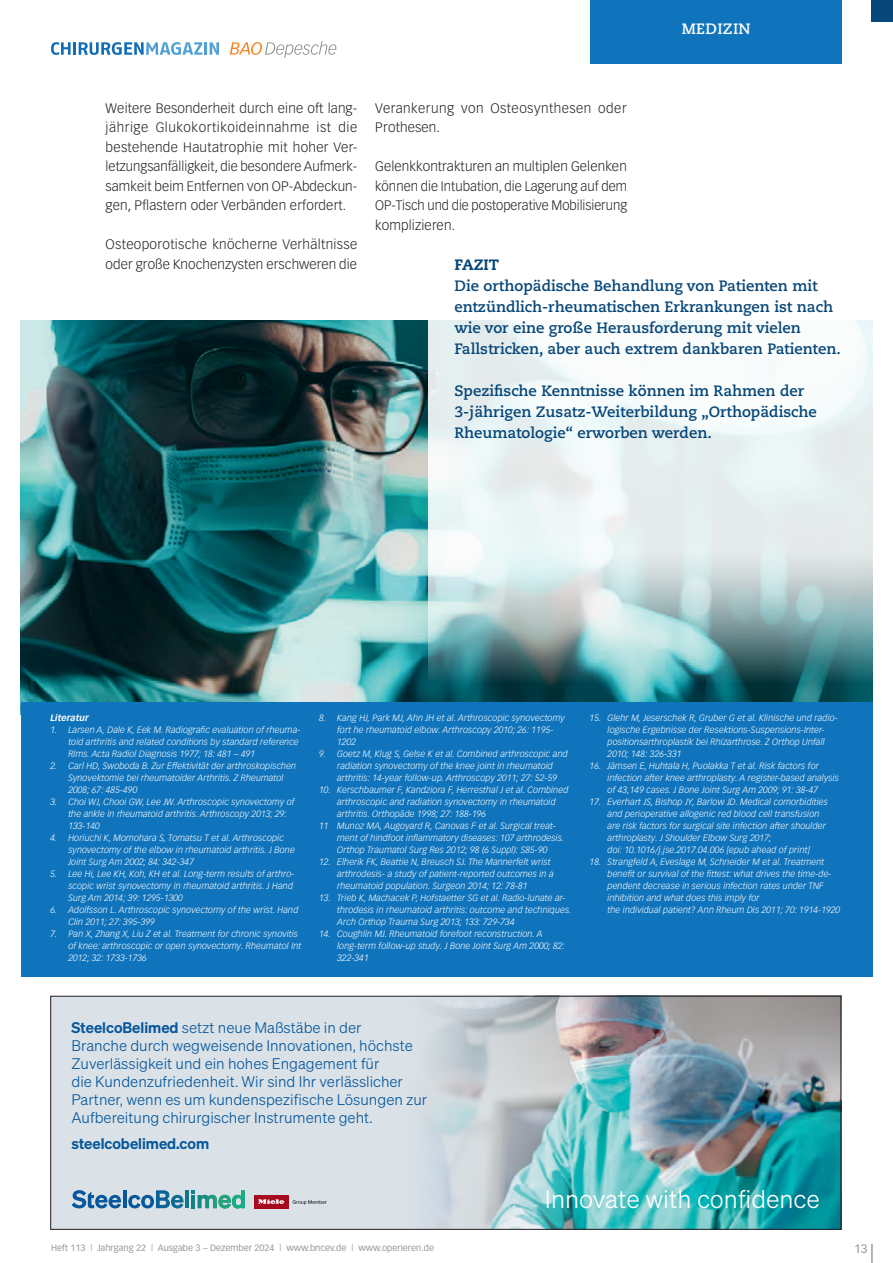
<style>
.page{position:relative;width:893px;height:1263px;background:#fff}
.page>*{position:absolute;margin:0;border:0;box-sizing:border-box;transform-origin:0 0}
.t1{font:24.9px "Sohne Leicht";color:#fff}
.Highlighter{font:700 15px/21px "Caecilia LT Pro 75";color:#064678}
.t2{font:15px/18px "Sohne Leicht";color:#06579c}
.t3{font:600 15px "Sohne";color:#06579c}
.Highlighter-2{font:700 15px "Caecilia LT Pro 75";letter-spacing:.02em;color:#fff}
.Highlighter-3{font:800 15px "Caecilia LT Pro 85";color:#064678}
.copy{font:300 13.5px/19.5px "Vectora LT Pro";letter-spacing:.01em;color:#231f20;text-align:justify}
.copy-2{font:300 13.5px/19.5px "Vectora LT Pro";letter-spacing:.035em;color:#231f20}
.t4{font:12px "Vectora LT Pro";color:#95979a}
.Note{font:italic 300 9px/12px "Vectora LT Pro";letter-spacing:.01em;color:#fff}
.t5{font:9px "Vectora LT Pro";color:#95979a}
.Note-2{font:italic 700 9px "Vectora LT Pro";letter-spacing:.01em;color:#fff}
.s1{font-family:"Sohne";font-weight:600}
.s2{font-weight:300;font-size:9.9px}
</style>
<div class="page">
<svg style="left:872px;top:1244px;width:1px;height:19px"></svg>
<svg style="left:230px;top:41px;width:106px;height:17px"></svg>
<svg style="left:51px;top:42px;width:168px;height:13px"></svg>
<img style="left:21px;top:320px;width:407px;height:382px">
<div style="left:21px;top:702px;width:851px;height:275px;background:#1074bc"></div>
<div style="left:50px;top:996px;width:791px;height:234px;background:#dae2e7"></div>
<img style="left:425px;top:998px;width:414px;height:230px">
<svg style="left:72px;top:1190px;width:49px;height:18px"></svg>
<hr style="left:123px;top:1190px;width:3px;height:18px;background:#06579c">
<div style="left:254px;top:1195px;width:34px;height:13px;background:#a7091e"></div>
<svg style="left:258px;top:1199px;width:26px;height:5px"></svg>
<svg style="left:293px;top:1200px;width:34px;height:4px"></svg>
<svg style="left:128px;top:1190px;width:55px;height:18px"></svg>
<hr style="left:185px;top:1190px;width:4px;height:18px;background:#11778b">
<svg style="left:191px;top:1190px;width:54px;height:18px"></svg>
<div style="left:50px;top:996px;width:791px;height:234px;border:1px solid #231f20"></div>
<svg style="left:428px;top:320px;width:444px;height:382px"></svg>
<div style="left:590px;top:0;width:252px;height:64px;background:#1074bc"></div>
<div style="left:872px;top:0;width:21px;height:21px;background:#064678"></div>
<p class="Highlighter-2" style="left:682px;top:19px;width:70px">MEDIZIN</p>
<p class="copy" style="left:106px;top:98px;width:253px">Weitere Besonderheit durch eine oft lang&shy;jährige Glukokortikoideinnahme ist die bestehende Hautatrophie mit hoher Ver&shy;letzungsanfälligkeit, die besondere Aufmerk&shy;samkeit beim Entfernen von OP-Abdeckun&shy;gen, Pflastern oder Verbänden erfordert.</p>
<p class="copy" style="left:106px;top:234px;width:253px">Osteoporotische knöcherne Verhältnisse oder große Knochenzysten erschweren die</p>
<p class="copy-2" style="left:375px;top:98px;width:253px">Verankerung von Osteosynthesen oder<br>Prothesen.</p>
<p class="copy" style="left:375px;top:156px;width:253px">Gelenkkontrakturen an multiplen Gelenken können die Intubation, die Lagerung auf dem OP-Tisch und die postoperative Mobilisierung komplizieren.</p>
<p class="Highlighter-3" style="left:454px;top:255px;width:46px">FAZIT</p>
<p class="Highlighter" style="left:454px;top:275px;width:388px">Die orthopädische Behandlung von Patienten mit entzündlich-rheumatischen Erkrankungen ist nach wie vor eine große Herausforderung mit vielen Fallstricken, aber auch extrem dankbaren Patienten.</p>
<p class="Highlighter" style="left:454px;top:380px;width:364px">Spezifische Kenntnisse können im Rahmen der<br>3-jährigen Zusatz-Weiterbildung „Orthopädische<br>Rheumatologie“ erworben werden.</p>
<p class="Note-2" style="left:50px;top:713px;width:40px">Literatur</p>
<p class="Note" style="left:68px;top:724px;width:234px;text-indent:-18px">1. Larsen A, Dale K, Eek M. Radiografic evaluation of rheuma&shy;toid arthritis and related conditions by standard reference<br>Rlms. Acta Radiol Diagnosis 1977; 18: 481 – 491</p>
<p class="Note" style="left:68px;top:760px;width:229px;text-indent:-18px">2. Carl HD, Swoboda B. Zur Effektivität der arthroskopischen<br>Synovektomie bei rheumatoider Arthritis. Z Rheumatol<br>2008; 67: 485-490</p>
<p class="Note" style="left:68px;top:796px;width:228px;text-indent:-18px">3. Choi WJ, Chooi GW, Lee JW. Arthroscopic synovectomy of the ankle in rheumatoid arthritis. Arthroscopy 2013; 29:<br>133-140</p>
<p class="Note" style="left:68px;top:832px;width:228px;text-indent:-18px">4. Horiuchi K, Momohara S, Tomatsu T et al. Arthroscopic synovectomy of the elbow in rheumatoid arthritis. J Bone<br>Joint Surg Am 2002; 84: 342-347</p>
<p class="Note" style="left:68px;top:868px;width:228px;text-indent:-18px">5. Lee Hi, Lee KH, Koh, KH et al. Long-term results of arthro&shy;scopic wrist synovectomy in rheumatoid arthritis. J Hand<br>Surg Am 2014; 39: 1295-1300</p>
<p class="Note" style="left:68px;top:904px;width:231px;text-indent:-18px">6. Adolfsson L. Arthroscopic synovectomy of the wrist. Hand<br>Clin 2011; 27: 395-399</p>
<p class="Note" style="left:68px;top:928px;width:235px;text-indent:-18px">7. Pan X, Zhang X, Liu Z et al. Treatment for chronic synovitis of knee: arthroscopic or open synovectomy. Rheumatol Int<br>2012; 32: 1733-1736</p>
<p class="Note" style="left:337px;top:712px;width:229px;text-indent:-18px">8. Kang HJ, Park MJ, Ahn JH et al. Arthroscopic synovectomy fort he rheumatoid elbow. Arthroscopy 2010; 26: 1195-<br>1202</p>
<p class="Note" style="left:337px;top:748px;width:232px;text-indent:-18px">9. Goetz M, Klug S, Gelse K et al. Combined arthroscopic and radiation synovectomy of the knee joint in rheumatoid arthritis: 14-year follow-up. Arthroscopy 2011; 27: 52-59</p>
<p class="Note" style="left:337px;top:784px;width:233px;text-indent:-18px">10. Kerschbaumer F, Kandziora F, Herresthal J et al. Combined arthroscopic and radiation synovectomy in rheumatoid arthritis. Orthopäde 1998; 27: 188-196</p>
<p class="Note" style="left:337px;top:820px;width:228px;text-indent:-18px">11 Munoz MA, Augoyard R, Canovas F et al. Surgical treat&shy;ment of hindfoot inflammatory diseases: 107 arthrodesis.<br>Orthop Traumatol Surg Res 2012; 98 (6 Suppl): S85-90</p>
<p class="Note" style="left:337px;top:856px;width:218px;text-indent:-18px">12. Elherik FK, Beattie N, Breusch SJ. The Mannerfelt wrist arthrodesis- a study of patient-reported outcomes in a rheumatoid population. Surgeon 2014; 12: 78-81</p>
<p class="Note" style="left:337px;top:892px;width:236px;text-indent:-18px">13. Trieb K, Machacek P, Hofstaetter SG et al. Radio-lunate ar&shy;throdesis in rheumatoid arthritis: outcome and techniques.<br>Arch Orthop Trauma Surg 2013; 133: 729-734</p>
<p class="Note" style="left:337px;top:928px;width:229px;text-indent:-18px">14. Coughlin MJ. Rheumatoid forefoot reconstruction. A long-term follow-up study. J Bone Joint Surg Am 2000; 82:<br>322-341</p>
<p class="Note" style="left:608px;top:712px;width:232px;text-indent:-18px">15. Glehr M, Jeserschek R, Gruber G et al. Klinische und radio&shy;logische Ergebnisse der Resektions-Suspensions-Inter&shy;positionsarthroplastik bei Rhizarthrose. Z Orthop Unfall 2010; 148: 326-331</p>
<p class="Note" style="left:608px;top:760px;width:233px;text-indent:-18px">16. Jämsen E, Huhtala H, Puolakka T et al. Risk factors for infection after knee arthroplasty. A register-based analysis of 43,149 cases. J Bone Joint Surg Am 2009; 91: 38-47</p>
<p class="Note" style="left:608px;top:796px;width:222px;text-indent:-18px">17. Everhart JS, Bishop JY, Barlow JD. Medical comorbidities and perioperative allogenic red blood cell transfusion are risk factors for surgical site infection after shoulder arthroplasty. J Shoulder Elbow Surg 2017;<br>doi: 10.1016/j.jse.2017.04.006 [epub ahead of print]</p>
<p class="Note" style="left:608px;top:856px;width:234px;text-indent:-18px">18. Strangfeld A, Eveslage M, Schneider M et al. Treatment benefit or survival of the fittest: what drives the time-de&shy;pendent decrease in serious infection rates under TNF inhibition and what does this imply for<br>the individual patient? Ann Rheum Dis 2011; 70: 1914-1920</p>
<p class="t2" style="left:72px;top:1018px;width:357px"><span class="s1">SteelcoBelimed</span> setzt neue Maßstäbe in der<br>Branche durch wegweisende Innovationen, höchste Zuverlässigkeit und ein hohes Engagement für<br>die Kundenzufriedenheit. Wir sind Ihr verlässlicher Partner, wenn es um kundenspezifische Lösungen zur Aufbereitung chirurgischer Instrumente geht.</p>
<p class="t3" style="left:72px;top:1134px;width:139px">steelcobelimed.com</p>
<p class="t1" style="left:545px;top:1185px;width:277px">Innovate with confidence</p>
<p class="t5" style="left:51px;top:1242px;width:385px">Heft 113 <span class="s2">I</span> Jahrgang 22 <span class="s2">I</span> Ausgabe 3 – Dezember 2024 <span class="s2">I</span> www.bncev.de <span class="s2">I</span> www.operieren.de</p>
<h3 class="t4" style="left:854px;top:1242px;width:15px">13</h3>
</div>
